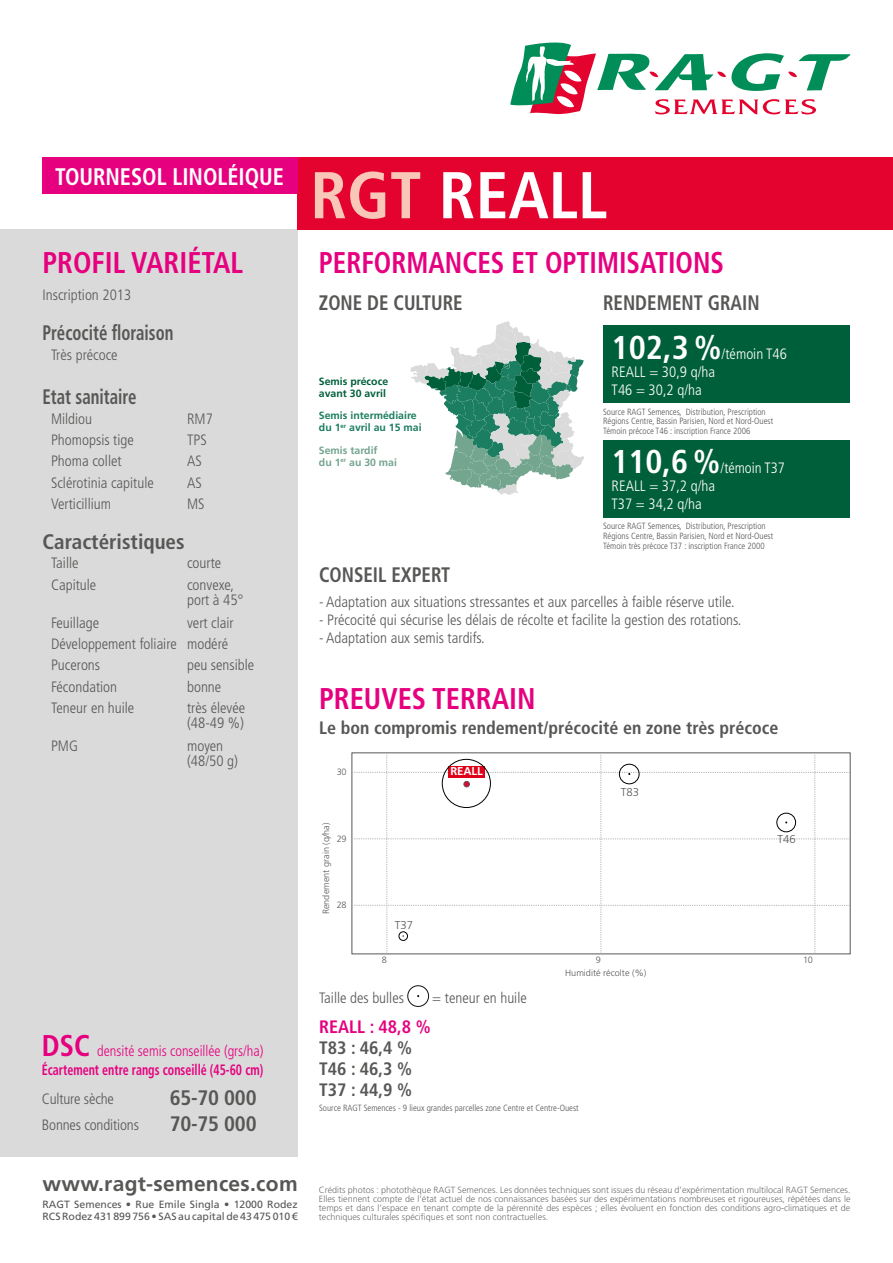
<style>
.page{position:relative;width:893px;height:1263px;background:#fff}
.page>*{position:absolute;margin:0;border:0;box-sizing:border-box;transform-origin:0 0}
.t1{font:700 condensed 66px "Frutiger LT Std";color:#fff}
.t2{font:700 condensed 30px "Frutiger LT Std";color:#e6007f;scale:.95 1}
.t3{font:700 condensed 30px "Frutiger LT Std";color:#e6007f;scale:.9 1}
.t4{font:700 condensed 24px "Frutiger LT Std";color:#fff;scale:.93 1}
.t5{font:700 condensed 21px "Frutiger LT Std";color:#575756;scale:.9 1}
.t6{font:700 condensed 21px "Frutiger LT Std";color:#575756}
.t7{font:700 condensed 21px "Frutiger LT Std";color:#575756;scale:.8 1}
.t8{font:700 21px "Frutiger LT Std";letter-spacing:.015em;color:#575756}
.t9{font:700 condensed 18px/21px "Frutiger LT Std";color:#575756;text-align:justify}
.t10{font:700 condensed 18px "Frutiger LT Std";color:#e6007f}
.t11{font:300 condensed 15px/15px "Frutiger LT Std";color:#575756}
.t12{font:300 condensed 15px/18px "Frutiger LT Std";color:#fff}
.t13{font:700 condensed 15px/19.5px "Frutiger LT Std";color:#e6007f;scale:.8 1}
.t14{font:300 11.4px "Frutiger LT Std";color:#575756}
.t15{font:700 11.4px "Frutiger LT Std";letter-spacing:-.005em;color:#fff}
.t16{font:10.5px/12.6px "Frutiger LT Std";color:#575756}
.t17{font:700 10.5px/12px "Frutiger LT Std";color:#1b7e60}
.t18{font:700 10.5px/12px "Frutiger LT Std";color:#005f3b}
.t19{font:700 10.5px/12px "Frutiger LT Std";color:#73a58f}
.t20{font:300 9.15px "Frutiger LT Std";color:#58585a}
.t21{font:300 9px/9px "Frutiger LT Std";color:#706f6f;text-align:justify}
.t22{font:300 condensed 9px/9.8px "Frutiger LT Std";color:#575756}
.s1{font-size:30px}
.s2{font-weight:300}
.s3{color:#f9c6ba}
.s4{font-weight:700;font-size:33px}
</style>
<div class="page">
<div style="left:0;top:230px;width:298px;height:927px;background:#dadada"></div>
<svg style="left:510px;top:43px;width:340px;height:72px"></svg>
<div style="left:298px;top:157px;width:595px;height:73px;background:#e4032e"></div>
<svg style="left:351px;top:753px;width:499px;height:202px"></svg>
<div style="left:448px;top:766px;width:37px;height:12px;background:#e1001a"></div>
<div style="left:442px;top:759px;width:49px;height:49px;border:1px solid #000;border-radius:50%"></div>
<svg style="left:408px;top:985px;width:21px;height:22px"></svg>
<div style="left:43px;top:157px;width:255px;height:36px;background:#e6007f"></div>
<div style="left:603px;top:440px;width:247px;height:77px;background:#005f3b"></div>
<div style="left:603px;top:325px;width:247px;height:78px;background:#005f3b"></div>
<svg style="left:410px;top:321px;width:174px;height:174px"></svg>
<h3 class="t4" style="left:55px;top:162px;width:248px">TOURNESOL LINOLÉIQUE</h3>
<h2 class="t2" style="left:43px;top:245px;width:213px">PROFIL VARIÉTAL</h2>
<p class="t11" style="left:43px;top:288px;width:90px">Inscription 2013</p>
<h3 class="t7" style="left:43px;top:320px;width:165px">Précocité floraison</h3>
<p class="t11" style="left:51px;top:347px;width:68px">Très précoce</p>
<h3 class="t7" style="left:43px;top:384px;width:119px">Etat sanitaire</h3>
<p class="t11" style="left:51px;top:411px;width:43px">Mildiou</p>
<p class="t11" style="left:187px;top:411px;width:27px">RM7</p>
<p class="t11" style="left:51px;top:432px;width:84px">Phomopsis tige</p>
<p class="t11" style="left:187px;top:432px;width:21px">TPS</p>
<p class="t11" style="left:51px;top:454px;width:72px">Phoma collet</p>
<p class="t11" style="left:187px;top:454px;width:16px">AS</p>
<p class="t11" style="left:51px;top:475px;width:104px">Sclérotinia capitule</p>
<p class="t11" style="left:187px;top:475px;width:16px">AS</p>
<p class="t11" style="left:51px;top:496px;width:62px">Verticillium</p>
<p class="t11" style="left:187px;top:496px;width:19px">MS</p>
<h3 class="t6" style="left:43px;top:529px;width:144px">Caractéristiques</h3>
<p class="t11" style="left:51px;top:556px;width:29px">Taille</p>
<p class="t11" style="left:187px;top:556px;width:36px">courte</p>
<p class="t11" style="left:51px;top:577px;width:47px">Capitule</p>
<p class="t11" style="left:187px;top:577px;width:58px">convexe, port à 45°</p>
<p class="t11" style="left:51px;top:615px;width:50px">Feuillage</p>
<p class="t11" style="left:51px;top:612px;width:184px;line-height:21.3px;text-indent:136px">vert clair<br>Développement foliaire modéré<br>Pucerons</p>
<p class="t11" style="left:187px;top:658px;width:69px">peu sensible</p>
<p class="t11" style="left:51px;top:679px;width:68px">Fécondation</p>
<p class="t11" style="left:187px;top:679px;width:36px">bonne</p>
<p class="t11" style="left:51px;top:700px;width:85px">Teneur en huile</p>
<p class="t11" style="left:187px;top:700px;width:60px">très élevée (48-49 %)</p>
<p class="t11" style="left:51px;top:739px;width:28px">PMG</p>
<p class="t11" style="left:187px;top:739px;width:52px">moyen (48/50 g)</p>
<p class="t13" style="left:42px;top:1041px;width:279px"><span class="s1">DSC</span> <span class="s2">densité semis conseillée (grs/ha)<br></span>Écartement entre rangs conseillé (45-60 cm)</p>
<p class="t11" style="left:42px;top:1092px;width:74px">Culture sèche</p>
<h3 class="t6" style="left:170px;top:1085px;width:88px">65-70 000</h3>
<p class="t11" style="left:42px;top:1117px;width:99px">Bonnes conditions</p>
<h3 class="t6" style="left:170px;top:1111px;width:88px">70-75 000</h3>
<h1 class="t1" style="left:310px;top:156px;width:299px"><span class="s3">RGT</span> REALL</h1>
<h2 class="t3" style="left:319px;top:245px;width:452px">PERFORMANCES ET OPTIMISATIONS</h2>
<h3 class="t5" style="left:319px;top:291px;width:161px">ZONE DE CULTURE</h3>
<h3 class="t5" style="left:603px;top:291px;width:175px">RENDEMENT GRAIN</h3>
<p class="t18" style="left:319px;top:375px;width:71px">Semis précoce avant 30 avril</p>
<p class="t17" style="left:319px;top:410px;width:104px">Semis intermédiaire du 1<sup>er</sup> avril au 15 mai</p>
<p class="t19" style="left:319px;top:444px;width:80px">Semis tardif<br>du 1<sup>er</sup> au 30 mai</p>
<p class="t12" style="left:612px;top:345px;width:177px"><span class="s4">102,3 %</span>/témoin T46<br>REALL = 30,9 q/ha<br>T46 = 30,2 q/ha</p>
<p class="t22" style="left:603px;top:407px;width:172px">Source RAGT Semences, Distribution, Prescription<br>Régions Centre, Bassin Parisien, Nord et Nord-Ouest<br>Témoin précoce T46 : inscription France 2006</p>
<p class="t12" style="left:612px;top:459px;width:175px"><span class="s4">110,6 %</span>/témoin T37<br>REALL = 37,2 q/ha<br>T37 = 34,2 q/ha</p>
<p class="t22" style="left:603px;top:521px;width:172px">Source RAGT Semences, Distribution, Prescription<br>Régions Centre, Bassin Parisien, Nord et Nord-Ouest<br>Témoin très précoce T37 : inscription France 2000</p>
<h3 class="t5" style="left:319px;top:562px;width:147px">CONSEIL EXPERT</h3>
<p class="t11" style="left:319px;top:595px;width:417px">- Adaptation aux situations stressantes et aux parcelles à faible réserve utile.</p>
<p class="t11" style="left:319px;top:613px;width:424px">- Précocité qui sécurise les délais de récolte et facilite la gestion des rotations.</p>
<p class="t11" style="left:319px;top:631px;width:167px">- Adaptation aux semis tardifs.</p>
<h2 class="t2" style="left:319px;top:681px;width:229px">PREUVES TERRAIN</h2>
<p class="t9" style="left:319px;top:717px;width:461px">Le bon compromis rendement/précocité en zone très précoce</p>
<p class="t20" style="left:337px;top:767px;width:11px">30</p>
<p class="t20" style="left:321px;top:914px;width:93px;rotate:-90deg">Rendement grain (q/ha)</p>
<p class="t20" style="left:337px;top:833px;width:11px">29</p>
<p class="t20" style="left:337px;top:900px;width:11px">28</p>
<p class="t15" style="left:450px;top:764px;width:34px">REALL</p>
<p class="t14" style="left:395px;top:918px;width:20px">T37</p>
<p class="t14" style="left:621px;top:785px;width:20px">T83</p>
<p class="t14" style="left:778px;top:832px;width:20px">T46</p>
<p class="t20" style="left:382px;top:955px;width:7px">8</p>
<p class="t20" style="left:596px;top:955px;width:7px">9</p>
<p class="t20" style="left:803px;top:955px;width:11px">10</p>
<p class="t20" style="left:565px;top:968px;width:83px">Humidité récolte (%)</p>
<p class="t11" style="left:319px;top:991px;width:87px">Taille des bulles</p>
<p class="t11" style="left:432px;top:991px;width:96px">= teneur en huile</p>
<p class="t10" style="left:319px;top:1016px;width:113px">REALL : 48,8 %</p>
<p class="t9" style="left:319px;top:1037px;width:95px">T83 : 46,4 % T46 : 46,3 % T37 : 44,9 %</p>
<p class="t22" style="left:319px;top:1103px;width:261px">Source RAGT Semences - 9 lieux grandes parcelles zone Centre et Centre-Ouest</p>
<h3 class="t8" style="left:43px;top:1171px;width:257px">www.ragt-semences.com</h3>
<p class="t16" style="left:43px;top:1198px;width:257px">RAGT Semences • Rue Emile Singla • 12000 Rodez<br>RCS Rodez 431 899 756 • SAS au capital de 43 475 010 €</p>
<p class="t21" style="left:319px;top:1186px;width:533px">Crédits photos : photothèque RAGT Semences. Les données techniques sont issues du réseau d’expérimentation multilocal RAGT Semences.<br>Elles tiennent compte de l’état actuel de nos connaissances basées sur des expérimentations nombreuses et rigoureuses, répétées dans le temps et dans l’espace en tenant compte de la pérennité des espèces ; elles évoluent en fonction des conditions agro-climatiques et de techniques culturales spécifiques et sont non contractuelles.</p>
</div>
